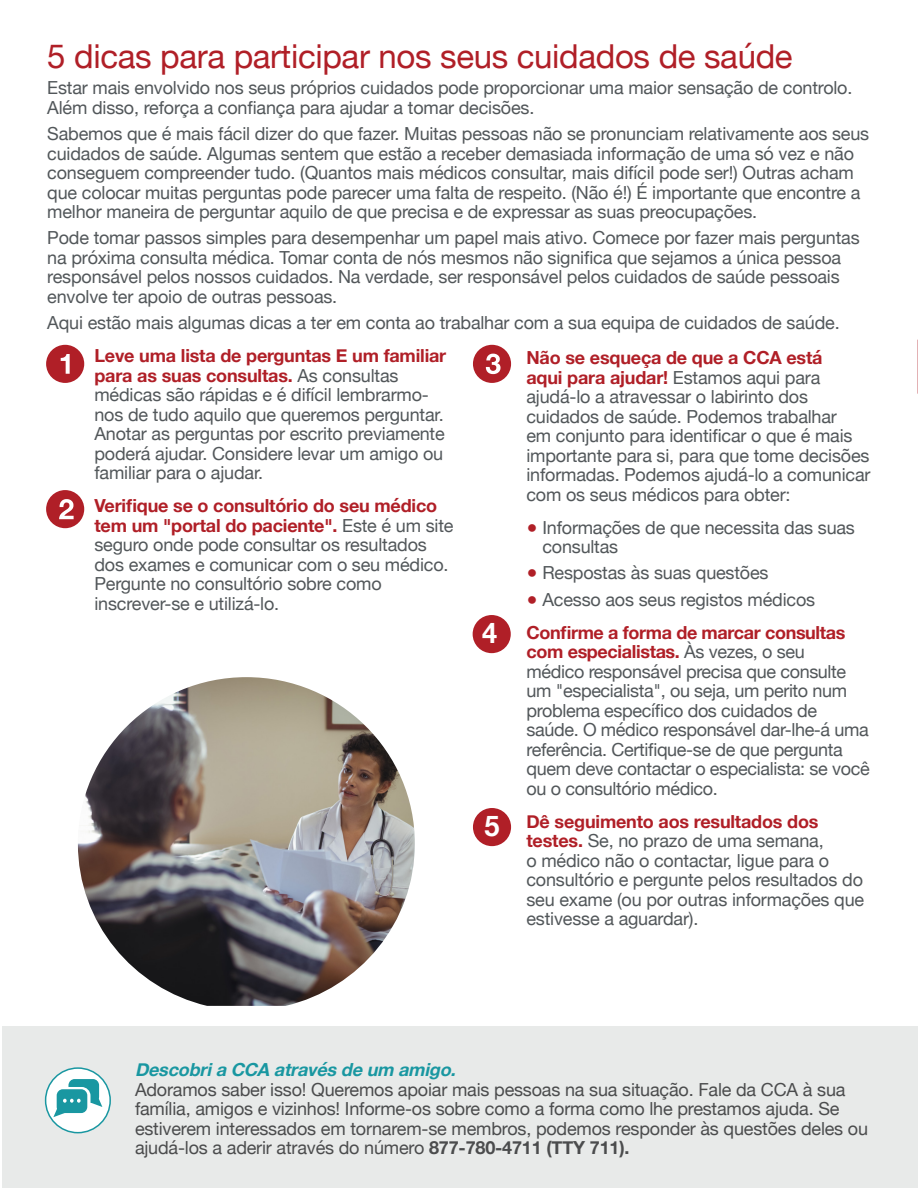
<style>
.page{position:relative;width:918px;height:1188px;background:#fff}
.page>*{position:absolute;margin:0;border:0;box-sizing:border-box;transform-origin:0 0}
.t1{font:33px "Helvetica Neue";letter-spacing:-.01em;color:#b01f27}
.t2{font:700 28.5px "Helvetica Neue";color:#fff;scale:.95 1}
.t3{font:18px/19.5px "Helvetica Neue";letter-spacing:-.01em;color:#52575a}
.t4{font:18px/19.5px "Helvetica Neue";letter-spacing:-.01em;color:#4b4c4d}
.s1{font-weight:700;color:#b01f27}
.s2{color:#b01f27}
.s3{font-weight:700;font-style:italic;color:#1997a1}
.s4{font-weight:700}
</style>
<div class="page">
<svg style="left:917px;top:340px;width:1px;height:54px"></svg>
<div style="left:473px;top:345px;width:38px;height:38px;background:#b01f27;border-radius:50%"></div>
<svg style="left:486px;top:354px;width:15px;height:20px"></svg>
<div style="left:46px;top:490px;width:38px;height:38px;background:#b01f27;border-radius:50%"></div>
<svg style="left:59px;top:499px;width:15px;height:20px"></svg>
<div style="left:46px;top:345px;width:38px;height:38px;background:#b01f27;border-radius:50%"></div>
<svg style="left:61px;top:354px;width:9px;height:20px"></svg>
<div style="left:473px;top:615px;width:38px;height:38px;background:#b01f27;border-radius:50%"></div>
<div style="left:473px;top:808px;width:38px;height:38px;background:#b01f27;border-radius:50%"></div>
<img style="left:78px;top:677px;width:337px;height:329px">
<div style="left:2px;top:1027px;width:916px;height:161px;background:#e8eae9"></div>
<div style="left:46px;top:1068px;width:64px;height:65px;background:#fff;border-radius:50%"></div>
<div style="left:45px;top:1067px;width:66px;height:66px;border:2px solid #1997a1;border-radius:50%"></div>
<div style="left:68px;top:1079px;width:31px;height:24px;background:#1997a1;border-radius:6px"></div>
<svg style="left:92px;top:1093px;width:10px;height:14px"></svg>
<div style="left:57px;top:1087px;width:34px;height:27px;border:8px solid #fff;border-radius:5px"></div>
<div style="left:57px;top:1089px;width:30px;height:24px;background:#1997a1;border-radius:6px"></div>
<svg style="left:53px;top:1099px;width:28px;height:18px"></svg>
<p class="t1" style="left:47px;top:32px;width:747px">5 dicas para participar nos seus cuidados de saúde</p>
<p class="t3" style="left:47px;top:79px;width:807px">Estar mais envolvido nos seus próprios cuidados pode proporcionar uma maior sensação de controlo.<br>Além disso, reforça a confiança para ajudar a tomar decisões.</p>
<p class="t3" style="left:47px;top:125px;width:824px">Sabemos que é mais fácil dizer do que fazer. Muitas pessoas não se pronunciam relativamente aos seus cuidados de saúde. Algumas sentem que estão a receber demasiada informação de uma só vez e não conseguem compreender tudo. (Quantos mais médicos consultar, mais difícil pode ser!) Outras acham que colocar muitas perguntas pode parecer uma falta de respeito. (Não é!) É importante que encontre a melhor maneira de perguntar aquilo de que precisa e de expressar as suas preocupações.</p>
<p class="t3" style="left:47px;top:229px;width:814px">Pode tomar passos simples para desempenhar um papel mais ativo. Comece por fazer mais perguntas na próxima consulta médica. Tomar conta de nós mesmos não significa que sejamos a única pessoa responsável pelos nossos cuidados. Na verdade, ser responsável pelos cuidados de saúde pessoais envolve ter apoio de outras pessoas.</p>
<p class="t3" style="left:47px;top:314px;width:794px">Aqui estão mais algumas dicas a ter em conta ao trabalhar com a sua equipa de cuidados de saúde.</p>
<p class="t3" style="left:94px;top:347px;width:353px"><span class="s1">Leve uma lista de perguntas E um familiar para as suas consultas.</span> As consultas médicas são rápidas e é difícil lembrarmo&shy;nos de tudo aquilo que queremos perguntar.<br>Anotar as perguntas por escrito previamente poderá ajudar. Considere levar um amigo ou familiar para o ajudar.</p>
<p class="t3" style="left:94px;top:497px;width:361px"><span class="s1">Verifique se o consultório do seu médico tem um "portal do paciente".</span> Este é um site seguro onde pode consultar os resultados dos exames e comunicar com o seu médico.<br>Pergunte no consultório sobre como inscrever-se e utilizá-lo.</p>
<p class="t2" style="left:482px;top:610px;width:17px">4</p>
<p class="t3" style="left:526px;top:349px;width:345px"><span class="s1">Não se esqueça de que a CCA está<br>aqui para ajudar!</span> Estamos aqui para ajudá-lo a atravessar o labirinto dos cuidados de saúde. Podemos trabalhar<br>em conjunto para identificar o que é mais importante para si, para que tome decisões informadas. Podemos ajudá-lo a comunicar com os seus médicos para obter:</p>
<p class="t3" style="left:542px;top:519px;width:314px;text-indent:-16px"><span class="s2">●</span> Informações de que necessita das suas consultas</p>
<p class="t3" style="left:526px;top:564px;width:244px"><span class="s2">●</span> Respostas às suas questões</p>
<p class="t3" style="left:526px;top:591px;width:290px"><span class="s2">●</span> Acesso aos seus registos médicos</p>
<p class="t3" style="left:526px;top:624px;width:345px"><span class="s1">Confirme a forma de marcar consultas com especialistas.</span> Às vezes, o seu<br>médico responsável precisa que consulte um "especialista", ou seja, um perito num problema específico dos cuidados de saúde. O médico responsável dar-lhe-á uma referência. Certifique-se de que pergunta quem deve contactar o especialista: se você ou o consultório médico.</p>
<p class="t3" style="left:526px;top:813px;width:339px"><span class="s1">Dê seguimento aos resultados dos testes.</span> Se, no prazo de uma semana,<br>o médico não o contactar, ligue para o consultório e pergunte pelos resultados do seu exame (ou por outras informações que estivesse a aguardar).</p>
<p class="t2" style="left:484px;top:804px;width:17px">5</p>
<p class="t4" style="left:135px;top:1061px;width:735px"><span class="s3">DescobriaCCA atravésdeum amigo.<br></span>Adoramos saber isso! Queremos apoiar mais pessoas na sua situação. Fale da CCA à sua família, amigos e vizinhos! Informe-os sobre como a forma como lhe prestamos ajuda. Se estiverem interessados em tornarem-se membros, podemos responder às questões deles ou ajudá-los a aderir através do número <span class="s4">877-780-4711 (TTY 711).</span></p>
</div>
